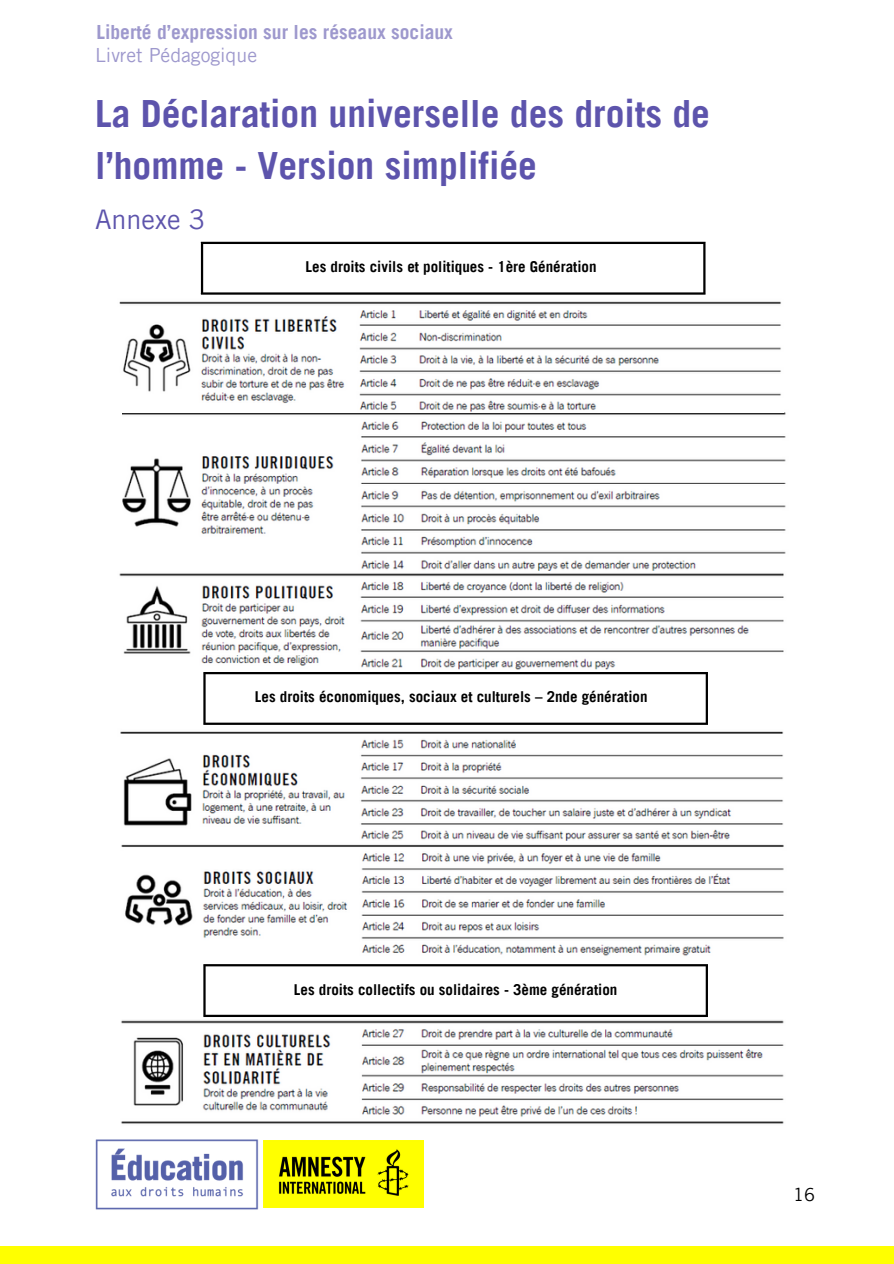
<style>
.page{position:relative;width:894px;height:1264px;background:#fff}
.page>*{position:absolute;margin:0;border:0;box-sizing:border-box;transform-origin:0 0}
.t1{font:700 37.5px/51.8px "Trade Gothic LT Pro";color:#5d54ac}
.t2{font:27px "Trade Gothic LT Pro";color:#5d54ac}
.t3{font:700 19.5px "Trade Gothic LT Pro";color:#5d54ac}
.t4{font:19.5px "Trade Gothic LT Pro";color:#5d54ac}
.t5{font:18px "Trade Gothic LT Pro";color:#000}
.t6{font:700 15px "Trade Gothic LT Pro";color:#000}
</style>
<div class="page">
<img style="left:95px;top:1139px;width:164px;height:71px">
<img style="left:263px;top:1140px;width:160px;height:67px">
<div style="left:0;top:1245px;width:893px;height:18px;background:#ff0"></div>
<img style="left:123px;top:412px;width:663px;height:158px">
<img style="left:119px;top:291px;width:664px;height:122px">
<hr style="left:201px;top:244px;width:2px;height:48px;background:#000">
<hr style="left:703px;top:244px;width:2px;height:48px;background:#000">
<hr style="left:201px;top:242px;width:504px;height:2px;background:#000">
<hr style="left:201px;top:292px;width:504px;height:3px;background:#000">
<hr style="left:203px;top:674px;width:2px;height:48px;background:#000">
<hr style="left:705px;top:674px;width:2px;height:48px;background:#000">
<hr style="left:203px;top:672px;width:504px;height:2px;background:#000">
<hr style="left:203px;top:722px;width:504px;height:3px;background:#000">
<img style="left:121px;top:844px;width:663px;height:112px">
<img style="left:119px;top:573px;width:665px;height:96px">
<img style="left:120px;top:731px;width:663px;height:109px">
<img style="left:121px;top:1020px;width:663px;height:104px">
<hr style="left:203px;top:966px;width:2px;height:48px;background:#000">
<hr style="left:705px;top:966px;width:2px;height:48px;background:#000">
<hr style="left:203px;top:964px;width:504px;height:2px;background:#000">
<hr style="left:203px;top:1014px;width:504px;height:3px;background:#000">
<h3 class="t3" style="left:96px;top:25px;width:358px">Liberté d’expression sur les réseaux sociaux</h3>
<p class="t4" style="left:95px;top:48px;width:163px">Livret Pédagogique</p>
<h2 class="t1" style="left:95px;top:93px;width:616px">La Déclaration universelle des droits de l’homme - Version simplifiée</h2>
<p class="t2" style="left:95px;top:210px;width:112px">Annexe 3</p>
<h1 class="t6" style="left:305px;top:261px;width:292px">Les droits civils et politiques - 1ère Génération</h1>
<p class="t6" style="left:255px;top:691px;width:394px">Les droits économiques, sociaux et culturels – 2nde génération</p>
<p class="t6" style="left:294px;top:983px;width:325px">Les droits collectifs ou solidaires - 3ème génération</p>
<p class="t5" style="left:793px;top:1187px;width:23px">16</p>
</div>
